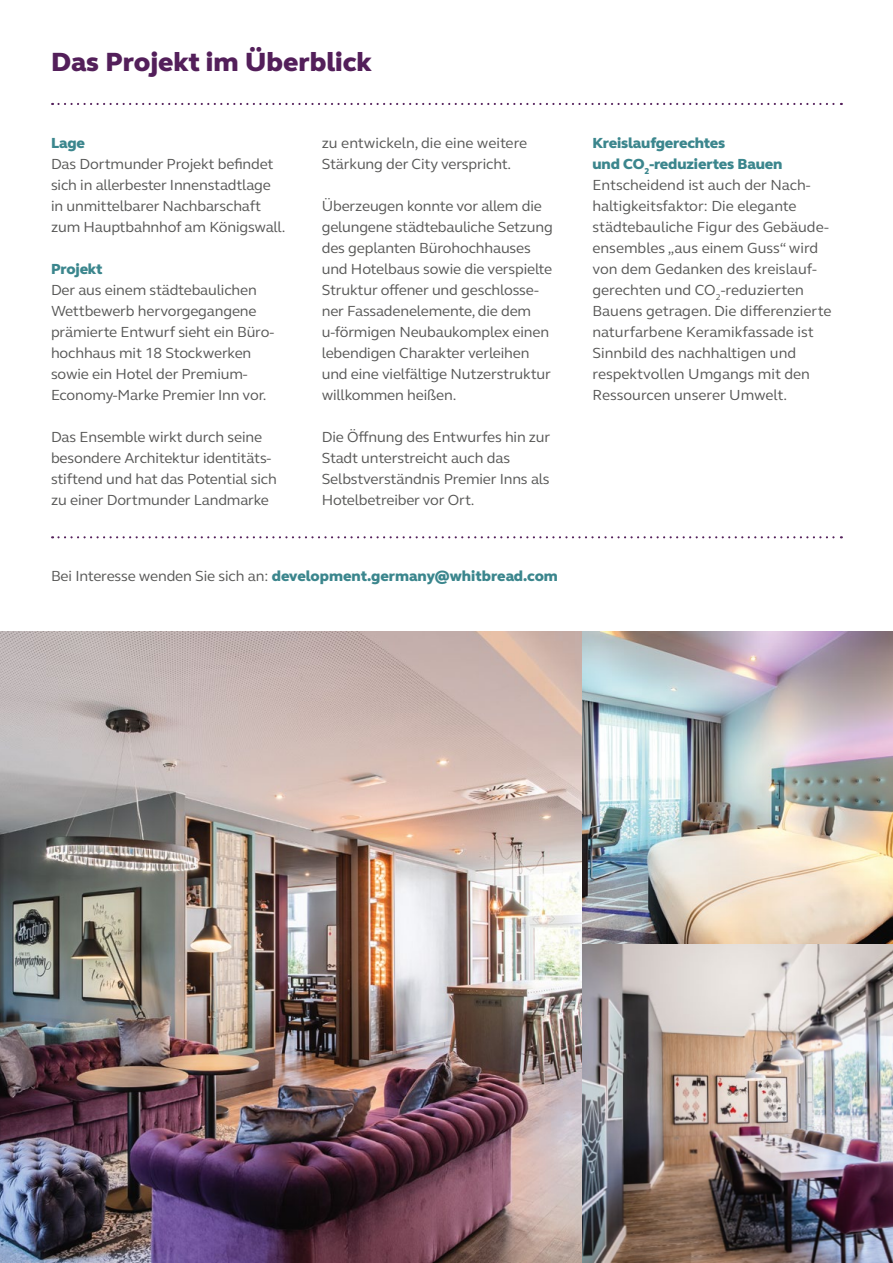
<style>
.page{position:relative;width:893px;height:1263px;background:#fff}
.page>*{position:absolute;margin:0;border:0;box-sizing:border-box;transform-origin:0 0}
.t1{font:800 27px "Premier Inn Sans";color:#531f5a}
.t2{font:15px/21px "Premier Inn Sans";letter-spacing:-.01em;color:#575756}
.t3{font:800 15px "Premier Inn Sans";color:#3b868d}
.s1{font-weight:400;color:#575756}
.s2{font-weight:800;color:#3b868d}
</style>
<div class="page">
<svg style="left:52px;top:103px;width:790px;height:2px"></svg>
<svg style="left:52px;top:536px;width:790px;height:2px"></svg>
<img style="left:582px;top:631px;width:311px;height:632px">
<img style="left:0;top:631px;width:582px;height:632px">
<h1 class="t1" style="left:51px;top:44px;width:322px">Das Projekt im Überblick</h1>
<p class="t3" style="left:51px;top:133px;width:35px">Lage</p>
<p class="t2" style="left:51px;top:153px;width:236px">Das Dortmunder Projekt befindet sich in allerbester Innenstadtlage in unmittelbarer Nachbarschaft zum Hauptbahnhof am Königswall.</p>
<p class="t3" style="left:51px;top:259px;width:53px">Projekt</p>
<p class="t2" style="left:51px;top:279px;width:225px">Der aus einem städtebaulichen<br>Wettbewerb hervorgegangene prämierte Entwurf sieht ein Büro&shy;hochhaus mit 18 Stockwerken sowie ein Hotel der Premium-<br>Economy-Marke Premier Inn vor.</p>
<p class="t2" style="left:51px;top:426px;width:227px">Das Ensemble wirkt durch seine besondere Architektur identitäts&shy;stiftend und hat das Potential sich zu einer Dortmunder Landmarke</p>
<p class="t2" style="left:322px;top:132px;width:207px">zu entwickeln, die eine weitere<br>Stärkung der City verspricht.</p>
<p class="t2" style="left:322px;top:195px;width:233px">Überzeugen konnte vor allem die gelungene städtebauliche Setzung des geplanten Bürohochhauses und Hotelbaus sowie die verspielte<br>Struktur offener und geschlosse&shy;ner Fassadenelemente, die dem u-förmigen Neubaukomplex einen lebendigen Charakter verleihen und eine vielfältige Nutzerstruktur willkommen heißen.</p>
<p class="t2" style="left:322px;top:426px;width:230px">Die Öffnung des Entwurfes hin zur<br>Stadt unterstreicht auch das<br>Selbstverständnis Premier Inns als<br>Hotelbetreiber vor Ort.</p>
<p class="t3" style="left:51px;top:566px;width:508px"><span class="s1">Bei Interesse wenden Sie sich an:</span> development.germany@whitbread.com</p>
<p class="t2" style="left:592px;top:132px;width:240px"><span class="s2">Kreislaufgerechtes<br>und CO</span><sub>2</sub><span class="s2">-reduziertes Bauen<br></span>Entscheidend ist auch der Nach&shy;haltigkeitsfaktor: Die elegante städtebauliche Figur des Gebäude&shy;ensembles „aus einem Guss“ wird von dem Gedanken des kreislauf&shy;gerechten und CO<sub>2</sub>-reduzierten<br>Bauens getragen. Die differenzierte naturfarbene Keramikfassade ist<br>Sinnbild des nachhaltigen und respektvollen Umgangs mit den<br>Ressourcen unserer Umwelt.</p>
</div>
